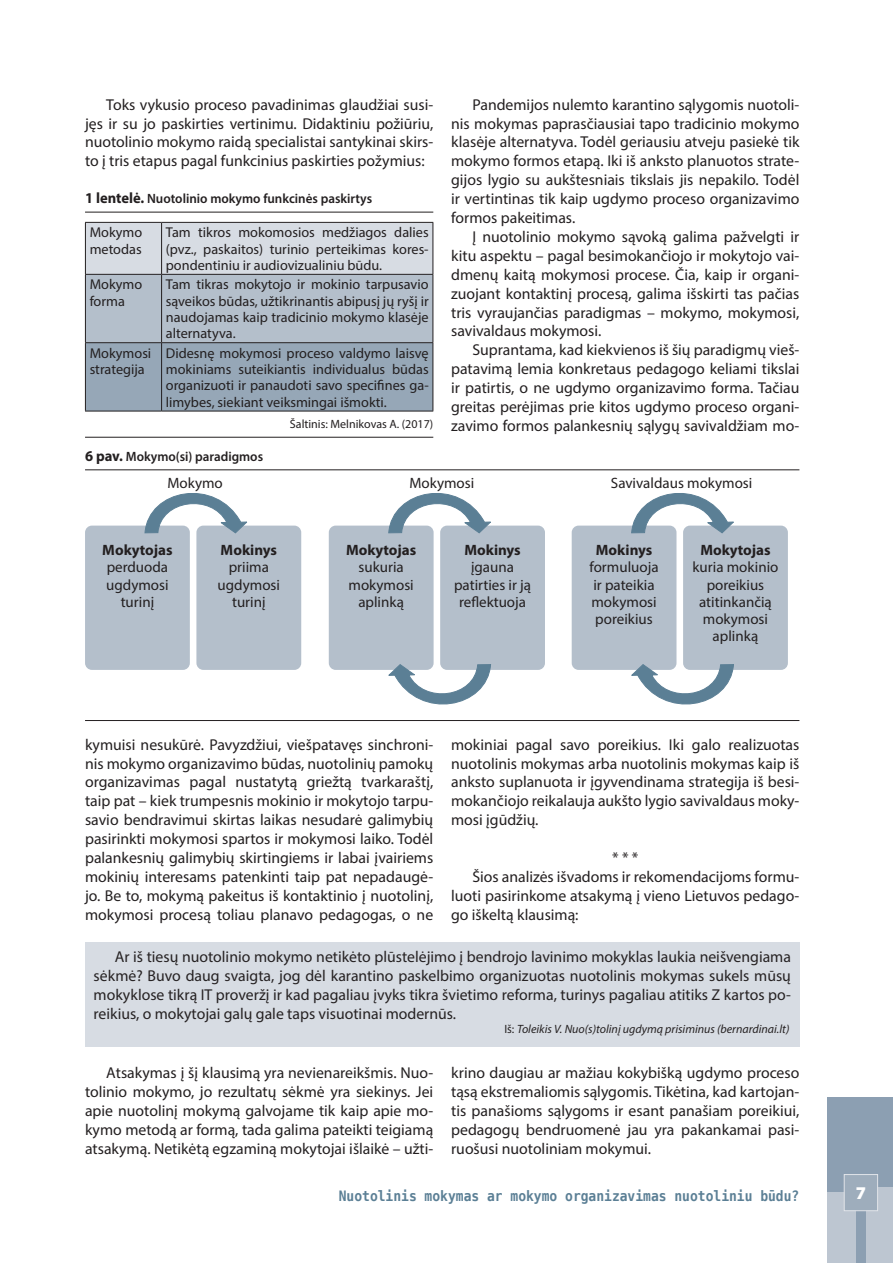
<style>
.page{position:relative;width:893px;height:1263px;background:#fff}
.page>*{position:absolute;margin:0;border:0;box-sizing:border-box;transform-origin:0 0}
.t1{font:900 18px "Myriad Pro";color:#fff}
.t2{font:15.75px/18.9px "Myriad Pro";color:#231f20;text-align:justify}
.t3{font:15px/17.2px "Myriad Pro";color:#231f20;text-align:center}
.t4{font:700 15px "Myriad Pro";color:#231f20}
.t5{font:14.25px/16.4px "Myriad Pro";color:#231f20}
.t6{font:700 14.25px "DejaVu Sans Mono";color:#5b7f95;scale:.91 1}
.t7{font:600 13.5px "Myriad Pro";color:#231f20}
.t8{font:italic 12px "Myriad Pro";color:#231f20}
.t9{font:12px "Myriad Pro";color:#231f20}
.s1{font-weight:700;font-size:15px}
.s2{font-style:normal}
</style>
<div class="page">
<div style="left:828px;top:1097px;width:65px;height:166px;background:#8c9fb2"></div>
<div style="left:828px;top:1192px;width:28px;height:71px;background:#bdc6d1"></div>
<div style="left:867px;top:1187px;width:26px;height:76px;background:#bdc6d1"></div>
<div style="left:844px;top:1174px;width:34px;height:37px;background:#9eadbc;border:1px solid #e1e4e9"></div>
<hr style="left:85px;top:212px;width:348px;height:1px;background:#231f20">
<hr style="left:85px;top:437px;width:348px;height:1px;background:#231f20">
<svg style="left:86px;top:223px;width:347px;height:188px;background:#b2bdc9"></svg>
<hr style="left:85px;top:222px;width:77px;height:1px;background:#231f20">
<hr style="left:85px;top:223px;width:1px;height:51px;background:#231f20">
<hr style="left:162px;top:222px;width:271px;height:1px;background:#231f20">
<hr style="left:161px;top:223px;width:1px;height:51px;background:#231f20">
<hr style="left:433px;top:223px;width:1px;height:51px;background:#231f20">
<hr style="left:85px;top:274px;width:77px;height:1px;background:#231f20">
<hr style="left:85px;top:275px;width:1px;height:67px;background:#231f20">
<hr style="left:162px;top:274px;width:271px;height:1px;background:#231f20">
<hr style="left:161px;top:275px;width:1px;height:67px;background:#231f20">
<hr style="left:433px;top:275px;width:1px;height:67px;background:#231f20">
<hr style="left:85px;top:342px;width:77px;height:1px;background:#231f20">
<hr style="left:85px;top:343px;width:1px;height:68px;background:#231f20">
<hr style="left:162px;top:342px;width:271px;height:1px;background:#231f20">
<hr style="left:161px;top:343px;width:1px;height:68px;background:#231f20">
<hr style="left:433px;top:343px;width:1px;height:68px;background:#231f20">
<hr style="left:85px;top:411px;width:77px;height:1px;background:#231f20">
<hr style="left:162px;top:411px;width:271px;height:1px;background:#231f20">
<hr style="left:85px;top:469px;width:714px;height:1px;background:#231f20">
<hr style="left:85px;top:720px;width:714px;height:1px;background:#231f20">
<div style="left:329px;top:526px;width:105px;height:144px;background:#b4bfcb;border-radius:7px"></div>
<div style="left:440px;top:526px;width:105px;height:144px;background:#b4bfcb;border-radius:7px"></div>
<svg style="left:388px;top:493px;width:104px;height:41px"></svg>
<svg style="left:388px;top:663px;width:103px;height:42px"></svg>
<div style="left:572px;top:526px;width:104px;height:144px;background:#b4bfcb;border-radius:7px"></div>
<div style="left:683px;top:526px;width:105px;height:144px;background:#b4bfcb;border-radius:7px"></div>
<svg style="left:631px;top:493px;width:104px;height:41px"></svg>
<svg style="left:631px;top:663px;width:103px;height:42px"></svg>
<div style="left:85px;top:526px;width:105px;height:144px;background:#b4bfcb;border-radius:7px"></div>
<div style="left:196px;top:526px;width:105px;height:144px;background:#b4bfcb;border-radius:7px"></div>
<svg style="left:144px;top:493px;width:105px;height:41px"></svg>
<div style="left:85px;top:942px;width:714px;height:104px;background:#d7dce3"></div>
<p class="t2" style="left:85px;top:95px;width:350px;text-indent:21px">Toks vykusio proceso pavadinimas glaudžiai susi&shy;jęs ir su jo paskirties vertinimu. Didaktiniu požiūriu, nuotolinio mokymo raidą specialistai santykinai skirs&shy;to į tris etapus pagal funkcinius paskirties požymius:</p>
<p class="t7" style="left:85px;top:190px;width:289px"><span class="s1">1 lentelė.</span> Nuotolinio mokymo funkcinės paskirtys</p>
<p class="t5" style="left:90px;top:224px;width:54px">Mokymo metodas</p>
<p class="t5" style="left:166px;top:224px;width:264px;text-align:justify">Tam tikros mokomosios medžiagos dalies (pvz., paskaitos) turinio perteikimas kores&shy;pondentiniu ir audiovizualiniu būdu.</p>
<p class="t5" style="left:90px;top:276px;width:54px">Mokymo forma</p>
<p class="t5" style="left:166px;top:276px;width:264px;text-align:justify">Tam tikras mokytojo ir mokinio tarpusavio sąveikos būdas, užtikrinantis abipusį jų ryšį ir naudojamas kaip tradicinio mokymo klasėje alternatyva.</p>
<p class="t5" style="left:90px;top:344px;width:63px">Mokymosi strategija</p>
<p class="t5" style="left:166px;top:344px;width:264px;text-align:justify">Didesnę mokymosi proceso valdymo laisvę mokiniams suteikiantis individualus būdas organizuoti ir panaudoti savo specifines ga&shy;limybes, siekiant veiksmingai išmokti.</p>
<p class="t9" style="left:290px;top:417px;width:145px">Šaltinis: Melnikovas A. (2017)</p>
<p class="t2" style="left:451px;top:95px;width:350px;text-indent:21px">Pandemijos nulemto karantino sąlygomis nuotoli&shy;nis mokymas paprasčiausiai tapo tradicinio mokymo klasėje alternatyva. Todėl geriausiu atveju pasiekė tik mokymo formos etapą. Iki iš anksto planuotos strate&shy;gijos lygio su aukštesniais tikslais jis nepakilo. Todėl ir vertintinas tik kaip ugdymo proceso organizavimo formos pakeitimas.</p>
<p class="t2" style="left:451px;top:227px;width:350px;text-indent:21px">Į nuotolinio mokymo sąvoką galima pažvelgti ir kitu aspektu – pagal besimokančiojo ir mokytojo vai&shy;dmenų kaitą mokymosi procese. Čia, kaip ir organi&shy;zuojant kontaktinį procesą, galima išskirti tas pačias tris vyraujančias paradigmas – mokymo, mokymosi, savivaldaus mokymosi.</p>
<p class="t2" style="left:451px;top:340px;width:350px;text-indent:21px">Suprantama, kad kiekvienos iš šių paradigmų vieš&shy;patavimą lemia konkretaus pedagogo keliami tikslai ir patirtis, o ne ugdymo organizavimo forma. Tačiau greitas perėjimas prie kitos ugdymo proceso organi&shy;zavimo formos palankesnių sąlygų savivaldžiam mo-</p>
<p class="t7" style="left:85px;top:448px;width:180px"><span class="s1">6 pav.</span> Mokymo(si) paradigmos</p>
<p class="t3" style="left:167px;top:474px;width:57px">Mokymo</p>
<p class="t3" style="left:409px;top:474px;width:66px">Mokymosi</p>
<p class="t3" style="left:611px;top:474px;width:143px">Savivaldaus mokymosi</p>
<p class="t4" style="left:102px;top:540px;width:72px">Mokytojas</p>
<p class="t3" style="left:106px;top:558px;width:64px">perduoda ugdymosi turinį</p>
<p class="t4" style="left:221px;top:540px;width:58px">Mokinys</p>
<p class="t3" style="left:218px;top:558px;width:64px">priima ugdymosi turinį</p>
<p class="t4" style="left:346px;top:540px;width:72px">Mokytojas</p>
<p class="t3" style="left:349px;top:558px;width:67px">sukuria mokymosi aplinką</p>
<p class="t4" style="left:464px;top:540px;width:58px">Mokinys</p>
<p class="t3" style="left:454px;top:558px;width:79px">įgauna patirties ir ją reflektuoja</p>
<p class="t4" style="left:596px;top:540px;width:58px">Mokinys</p>
<p class="t3" style="left:589px;top:558px;width:71px;text-align:left">formuluoja ir pateikia mokymosi poreikius</p>
<p class="t4" style="left:700px;top:540px;width:72px">Mokytojas</p>
<p class="t3" style="left:692px;top:558px;width:87px">kuria mokinio poreikius atitinkančią mokymosi aplinką</p>
<p class="t2" style="left:85px;top:735px;width:350px">kymuisi nesukūrė. Pavyzdžiui, viešpatavęs sinchroni&shy;nis mokymo organizavimo būdas, nuotolinių pamokų organizavimas pagal nustatytą griežtą tvarkaraštį, taip pat – kiek trumpesnis mokinio ir mokytojo tarpu&shy;savio bendravimui skirtas laikas nesudarė galimybių pasirinkti mokymosi spartos ir mokymosi laiko. Todėl palankesnių galimybių skirtingiems ir labai įvairiems mokinių interesams patenkinti taip pat nepadaugė&shy;jo. Be to, mokymą pakeitus iš kontaktinio į nuotolinį, mokymosi procesą toliau planavo pedagogas, o ne</p>
<p class="t2" style="left:451px;top:735px;width:350px">mokiniai pagal savo poreikius. Iki galo realizuotas nuotolinis mokymas arba nuotolinis mokymas kaip iš anksto suplanuota ir įgyvendinama strategija iš besi&shy;mokančiojo reikalauja aukšto lygio savivaldaus moky&shy;mosi įgūdžių.</p>
<p class="t2" style="left:612px;top:848px;width:28px">* * *</p>
<p class="t2" style="left:472px;top:867px;width:328px">Šios analizės išvadoms ir rekomendacijoms formu-</p>
<p class="t2" style="left:451px;top:886px;width:350px">luoti pasirinkome atsakymą į vieno Lietuvos pedago-</p>
<p class="t2" style="left:451px;top:905px;width:129px">go iškeltą klausimą:</p>
<p class="t2" style="left:94px;top:947px;width:699px;text-indent:21px">Ar iš tiesų nuotolinio mokymo netikėto plūstelėjimo į bendrojo lavinimo mokyklas laukia neišvengiama sėkmė? Buvo daug svaigta, jog dėl karantino paskelbimo organizuotas nuotolinis mokymas sukels mūsų mokyklose tikrą IT proveržį ir kad pagaliau įvyks tikra švietimo reforma, turinys pagaliau atitiks Z kartos po&shy;reikius, o mokytojai galų gale taps visuotinai modernūs.</p>
<p class="t8" style="left:504px;top:1022px;width:287px"><span class="s2">Iš:</span> Toleikis V. Nuo(s)tolinį ugdymą prisiminus (bernardinai.lt)</p>
<p class="t2" style="left:85px;top:1063px;width:350px;text-indent:21px">Atsakymas į šį klausimą yra nevienareikšmis. Nuo&shy;tolinio mokymo, jo rezultatų sėkmė yra siekinys. Jei apie nuotolinį mokymą galvojame tik kaip apie mo&shy;kymo metodą ar formą, tada galima pateikti teigiamą atsakymą. Netikėtą egzaminą mokytojai išlaikė – užti-</p>
<p class="t2" style="left:451px;top:1063px;width:350px">krino daugiau ar mažiau kokybišką ugdymo proceso tąsą ekstremaliomis sąlygomis. Tikėtina, kad kartojan&shy;tis panašioms sąlygoms ir esant panašiam poreikiui, pedagogų bendruomenė jau yra pakankamai pasi&shy;ruošusi nuotoliniam mokymui.</p>
<p class="t6" style="left:339px;top:1186px;width:508px">Nuotolinis mokymas ar mokymo organizavimas nuotoliniu būdu?</p>
<p class="t1" style="left:856px;top:1182px;width:12px">7</p>
</div>
